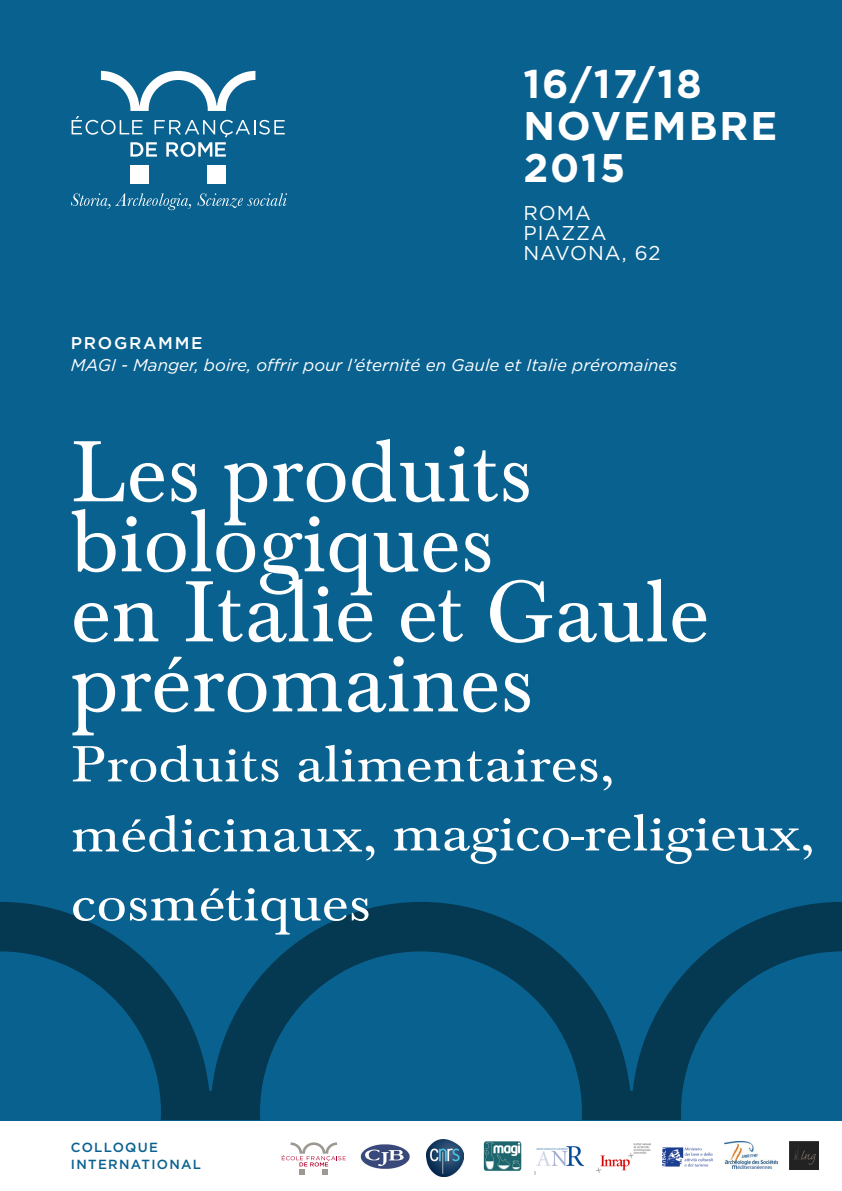
<style>
.page{position:relative;width:842px;height:1191px;background:#fff}
.page>*{position:absolute;margin:0;border:0;box-sizing:border-box;transform-origin:0 0}
.couverture{font:90px/70px "Baskerville Std";color:#fff}
.sousititre{font:52.8px/70px "Baskerville Std";color:#fff;scale:1.14 1}
.t1{font:700 40px "Gotham";letter-spacing:.05em;color:#fff}
.t2{font:20px "Gotham";letter-spacing:.05em;color:#fff}
.programme{font:italic 17px "Gotham";color:#fff}
.t3{font:500 17px "Gotham";letter-spacing:.1em;color:#fff}
.t4{font:500 13.2px "Gotham";letter-spacing:.1em;color:#096190}
</style>
<div class="page">
<div style="left:0;top:0;width:842px;height:1120px;background:#096190"></div>
<svg style="left:0;top:902px;width:842px;height:218px"></svg>
<svg style="left:282px;top:1142px;width:64px;height:32px"></svg>
<hr style="left:535px;top:1143px;width:1px;height:32px;background:#b0aba5">
<div style="left:130px;top:166px;width:19px;height:18px;background:#fff"></div>
<div style="left:208px;top:166px;width:18px;height:18px;background:#fff"></div>
<svg style="left:72px;top:71px;width:213px;height:86px"></svg>
<svg style="left:71px;top:193px;width:216px;height:17px"></svg>
<img style="left:360px;top:1144px;width:50px;height:25px">
<img style="left:596px;top:1143px;width:54px;height:29px">
<img style="left:790px;top:1141px;width:28px;height:28px">
<img style="left:663px;top:1147px;width:49px;height:19px">
<img style="left:483px;top:1141px;width:39px;height:30px">
<img style="left:724px;top:1141px;width:53px;height:27px">
<img style="left:535px;top:1143px;width:50px;height:27px">
<img style="left:426px;top:1139px;width:37px;height:38px">
<p class="t1" style="left:523px;top:57px;width:180px">16/17/18</p>
<p class="t1" style="left:523px;top:99px;width:255px">NOVEMBRE</p>
<p class="t1" style="left:523px;top:141px;width:103px">2015</p>
<p class="t2" style="left:523px;top:200px;width:69px">ROMA</p>
<p class="t2" style="left:523px;top:220px;width:85px">PIAZZA</p>
<p class="t2" style="left:523px;top:240px;width:139px">NAVONA, 62</p>
<p class="t3" style="left:71px;top:332px;width:133px">PROGRAMME</p>
<p class="programme" style="left:71px;top:354px;width:608px">MAGI - Manger, boire, offrir pour l’éternité en Gaule et Italie préromaines</p>
<p class="couverture" style="left:71px;top:438px;width:463px">Les produits</p>
<p class="couverture" style="left:71px;top:508px;width:425px">biologiques</p>
<p class="couverture" style="left:71px;top:578px;width:640px">en Italie et Gaule préromaines</p>
<p class="sousititre" style="left:71px;top:730px;width:478px">Produits alimentaires,</p>
<p class="sousititre" style="left:71px;top:799px;width:654px">médicinaux, magico-religieux, cosmétiques</p>
<p class="t4" style="left:71px;top:1138px;width:89px">COLLOQUE</p>
<p class="t4" style="left:71px;top:1155px;width:132px">INTERNATIONAL</p>
</div>
